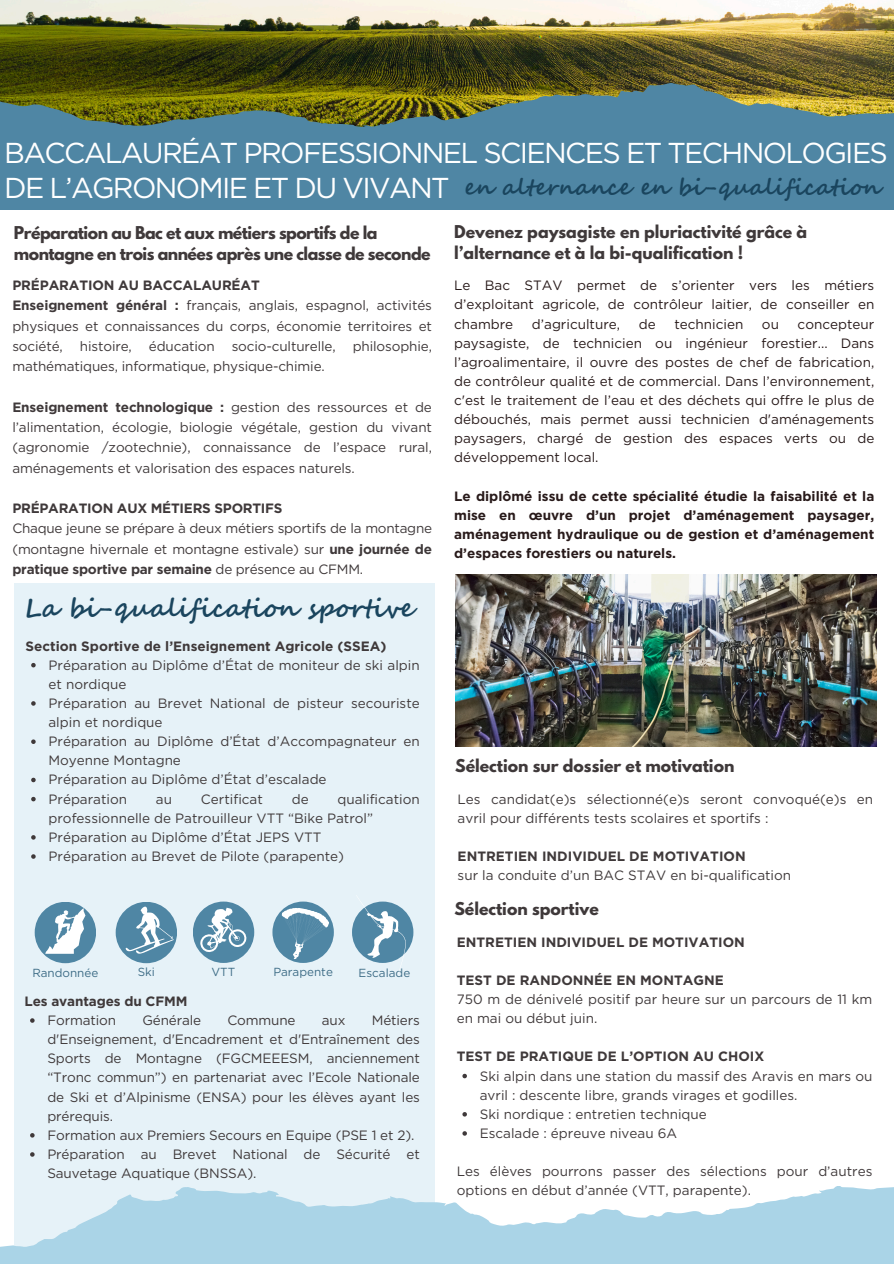
<style>
.page{position:relative;width:894px;height:1264px;background:#fff}
.page>*{position:absolute;margin:0;border:0;box-sizing:border-box;transform-origin:0 0}
.t1{font:28.8px/34.8px "Gotham";letter-spacing:-.06em;color:#fff}
.t2{font:700 25.5px "Segoe Script";color:#1a455e}
.t3{font:700 22.5px "Segoe Script";color:#1a455e}
.t4{font:700 15.6px/20.9px "League Spartan";color:#3f393a}
.t5{font:700 15.6px/21.3px "League Spartan";letter-spacing:-.035em;color:#3f393a}
.t6{font:13.5px/19px "Gotham";color:#3f393a}
.t7{font:13.5px/19.2px "Gotham";color:#281a1a;text-align:justify}
.t8{font:700 13.5px "Gotham";color:#3f393a}
.t9{font:700 13.5px/19.2px "Gotham";color:#281a1a;text-align:justify}
.t10{font:700 13.5px "Gotham";letter-spacing:-.02em;color:#3f393a}
.t11{font:11.7px "Gotham";color:#3d6c86}
.s1{font-weight:700}
</style>
<div class="page">
<img style="left:455px;top:574px;width:421px;height:172px">
<svg style="left:0;top:0;width:893px;height:210px;background:#5a7f7d"></svg>
<img style="left:198px;top:0;width:695px;height:86px">
<svg style="left:434px;top:1186px;width:459px;height:77px;fill:#aad4e7"></svg>
<svg style="left:14px;top:583px;width:420px;height:680px;background:#e0eff6"></svg>
<div style="left:193px;top:901px;width:61px;height:61px;background:#4f86a4;border-radius:50%"></div>
<svg style="left:200px;top:907px;width:47px;height:45px"></svg>
<div style="left:116px;top:901px;width:61px;height:62px;background:#4f86a4;border-radius:50%"></div>
<svg style="left:126px;top:906px;width:48px;height:47px"></svg>
<div style="left:352px;top:901px;width:61px;height:61px;background:#4f86a4;border-radius:50%"></div>
<svg style="left:356px;top:895px;width:50px;height:78px"></svg>
<svg style="left:270px;top:902px;width:61px;height:63px;background:#86acc1"></svg>
<div style="left:35px;top:901px;width:61px;height:62px;background:#4f86a4;border-radius:50%"></div>
<svg style="left:45px;top:908px;width:40px;height:45px"></svg>
<svg style="left:31px;top:663px;width:5px;height:4px"></svg>
<svg style="left:31px;top:701px;width:5px;height:4px"></svg>
<svg style="left:31px;top:739px;width:5px;height:5px"></svg>
<svg style="left:31px;top:777px;width:5px;height:5px"></svg>
<svg style="left:31px;top:796px;width:5px;height:5px"></svg>
<svg style="left:31px;top:835px;width:5px;height:4px"></svg>
<svg style="left:31px;top:854px;width:5px;height:4px"></svg>
<svg style="left:30px;top:1018px;width:5px;height:4px"></svg>
<svg style="left:30px;top:1133px;width:5px;height:4px"></svg>
<svg style="left:30px;top:1152px;width:5px;height:4px"></svg>
<svg style="left:462px;top:1073px;width:5px;height:5px"></svg>
<svg style="left:462px;top:1112px;width:5px;height:4px"></svg>
<svg style="left:462px;top:1131px;width:5px;height:4px"></svg>
<p class="t1" style="left:4px;top:135px;width:885px">BACCALAURÉAT PROFESSIONNEL SCIENCES ET TECHNOLOGIES<br>DE L’AGRONOMIE ET DU VIVANT</p>
<h6 class="t3" style="left:464px;top:171px;width:417px">en alternance en bi-qualification</h6>
<p class="t5" style="left:14px;top:224px;width:418px">Préparation au Bac et aux métiers sportifs de la montagne en trois années après une classe de seconde</p>
<p class="t6" style="left:12px;top:275px;width:421px;line-height:20.2px"><span class="s1">PRÉPARATION AU BACCALAURÉAT<br>Enseignement général :</span> français, anglais, espagnol, activités physiques et connaissances du corps, économie territoires et société,</p>
<p class="t6" style="left:80px;top:336px;width:54px">histoire,</p>
<p class="t6" style="left:149px;top:336px;width:67px">éducation</p>
<p class="t6" style="left:232px;top:336px;width:105px">socio-culturelle,</p>
<p class="t6" style="left:352px;top:336px;width:81px">philosophie,</p>
<p class="t6" style="left:12px;top:357px;width:314px">mathématiques, informatique, physique-chimie.</p>
<p class="t6" style="left:12px;top:397px;width:421px;line-height:20.2px;text-align:justify"><span class="s1">Enseignement technologique :</span> gestion des ressources et de l’alimentation, écologie, biologie végétale, gestion du vivant (agronomie /zootechnie), connaissance de l’espace rural, aménagements et valorisation des espaces naturels.</p>
<p class="t10" style="left:12px;top:500px;width:271px">PRÉPARATION AUX MÉTIERS SPORTIFS</p>
<p class="t6" style="left:12px;top:518px;width:421px;line-height:20.2px;text-align:justify">Chaque jeune se prépare à deux métiers sportifs de la montagne (montagne hivernale et montagne estivale) sur <span class="s1">une journée de pratique sportive par semaine</span> de présence au CFMM.</p>
<p class="t2" style="left:25px;top:589px;width:390px">La bi-qualification sportive</p>
<p class="t8" style="left:26px;top:637px;width:362px">Section Sportive de l’Enseignement Agricole (SSEA)</p>
<p class="t6" style="left:48px;top:655px;width:372px">Préparation au Diplôme d’État de moniteur de ski alpin et nordique</p>
<p class="t6" style="left:48px;top:693px;width:372px">Préparation au Brevet National de pisteur secouriste alpin et nordique</p>
<p class="t6" style="left:48px;top:731px;width:372px">Préparation au Diplôme d’État d’Accompagnateur en<br>Moyenne Montagne</p>
<p class="t6" style="left:48px;top:770px;width:279px">Préparation au Diplôme d’État d’escalade</p>
<p class="t6" style="left:48px;top:789px;width:80px">Préparation</p>
<p class="t6" style="left:156px;top:789px;width:18px">au</p>
<p class="t6" style="left:201px;top:789px;width:63px">Certificat</p>
<p class="t6" style="left:291px;top:789px;width:18px">de</p>
<p class="t6" style="left:48px;top:789px;width:372px;text-indent:289px">qualification professionnelle de Patrouilleur VTT “Bike Patrol”</p>
<p class="t6" style="left:48px;top:827px;width:274px">Préparation au Diplôme d’État JEPS VTT</p>
<p class="t6" style="left:48px;top:846px;width:297px">Préparation au Brevet de Pilote (parapente)</p>
<p class="t11" style="left:32px;top:965px;width:67px">Randonnée</p>
<h6 class="t11" style="left:138px;top:965px;width:19px">Ski</h6>
<h2 class="t11" style="left:211px;top:965px;width:25px">VTT</h2>
<h3 class="t11" style="left:273px;top:965px;width:61px">Parapente</h3>
<h1 class="t11" style="left:358px;top:965px;width:53px">Escalade</h1>
<p class="t8" style="left:24px;top:992px;width:164px">Les avantages du CFMM</p>
<p class="t6" style="left:47px;top:1010px;width:70px">Formation</p>
<p class="t6" style="left:142px;top:1010px;width:60px">Générale</p>
<p class="t6" style="left:227px;top:1010px;width:70px">Commune</p>
<p class="t6" style="left:322px;top:1010px;width:25px">aux</p>
<p class="t6" style="left:47px;top:1010px;width:374px;text-align:justify;text-indent:324px">Métiers d'Enseignement, d'Encadrement et d'Entraînement des Sports de Montagne (FGCMEEESM, anciennement “Tronc commun”) en partenariat avec l’Ecole Nationale de Ski et d’Alpinisme (ENSA) pour les élèves ayant les prérequis.</p>
<p class="t6" style="left:47px;top:1125px;width:368px">Formation aux Premiers Secours en Equipe (PSE 1 et 2).</p>
<p class="t6" style="left:47px;top:1144px;width:374px">Préparation au Brevet National de Sécurité et<br>Sauvetage Aquatique (BNSSA).</p>
<p class="t4" style="left:454px;top:223px;width:354px">Devenez paysagiste en pluriactivité grâce à l’alternance et à la bi-qualification !</p>
<h4 class="t7" style="left:454px;top:276px;width:421px">Le Bac STAV permet de s’orienter vers les métiers d’exploitant agricole, de contrôleur laitier, de conseiller en chambre</h4>
<h4 class="t7" style="left:531px;top:314px;width:90px">d’agriculture,</h4>
<h4 class="t7" style="left:638px;top:314px;width:18px">de</h4>
<h4 class="t7" style="left:674px;top:314px;width:70px">technicien</h4>
<h4 class="t7" style="left:761px;top:314px;width:19px">ou</h4>
<h4 class="t7" style="left:454px;top:314px;width:421px;text-indent:343px">concepteur paysagiste, de technicien ou ingénieur forestier... Dans l’agroalimentaire, il ouvre des postes de chef de fabrication, de contrôleur qualité et de commercial. Dans l’environnement, c'est le traitement de l’eau et des déchets qui offre le plus de débouchés, mais permet aussi technicien d'aménagements paysagers, chargé de gestion des espaces verts ou de développement local.</h4>
<h4 class="t9" style="left:454px;top:486px;width:421px">Le diplômé issu de cette spécialité étudie la faisabilité et la mise en œuvre d’un projet d’aménagement paysager, aménagement hydraulique ou de gestion et d’aménagement d’espaces forestiers ou naturels.</h4>
<p class="t4" style="left:455px;top:757px;width:280px">Sélection sur dossier et motivation</p>
<p class="t6" style="left:457px;top:789px;width:417px">Les candidat(e)s sélectionné(e)s seront convoqué(e)s en avril pour différents tests scolaires et sportifs :</p>
<p class="t8" style="left:457px;top:848px;width:289px">ENTRETIEN INDIVIDUEL DE MOTIVATION</p>
<p class="t6" style="left:457px;top:865px;width:335px">sur la conduite d’un BAC STAV en bi-qualification</p>
<p class="t4" style="left:454px;top:899px;width:146px">Sélection sportive</p>
<p class="t8" style="left:456px;top:933px;width:289px">ENTRETIEN INDIVIDUEL DE MOTIVATION</p>
<p class="t8" style="left:456px;top:971px;width:268px">TEST DE RANDONNÉE EN MONTAGNE</p>
<p class="t6" style="left:456px;top:989px;width:417px">750 m de dénivelé positif par heure sur un parcours de 11 km en mai ou début juin.</p>
<p class="t8" style="left:456px;top:1048px;width:309px">TEST DE PRATIQUE DE L’OPTION AU CHOIX</p>
<p class="t6" style="left:479px;top:1066px;width:394px">Ski alpin dans une station du massif des Aravis en mars ou avril : descente libre, grands virages et godilles.<br>Ski nordique : entretien technique<br>Escalade : épreuve niveau 6A</p>
<p class="t6" style="left:456px;top:1161px;width:417px">Les élèves pourrons passer des sélections pour d’autres options en début d’année (VTT, parapente).</p>
</div>
